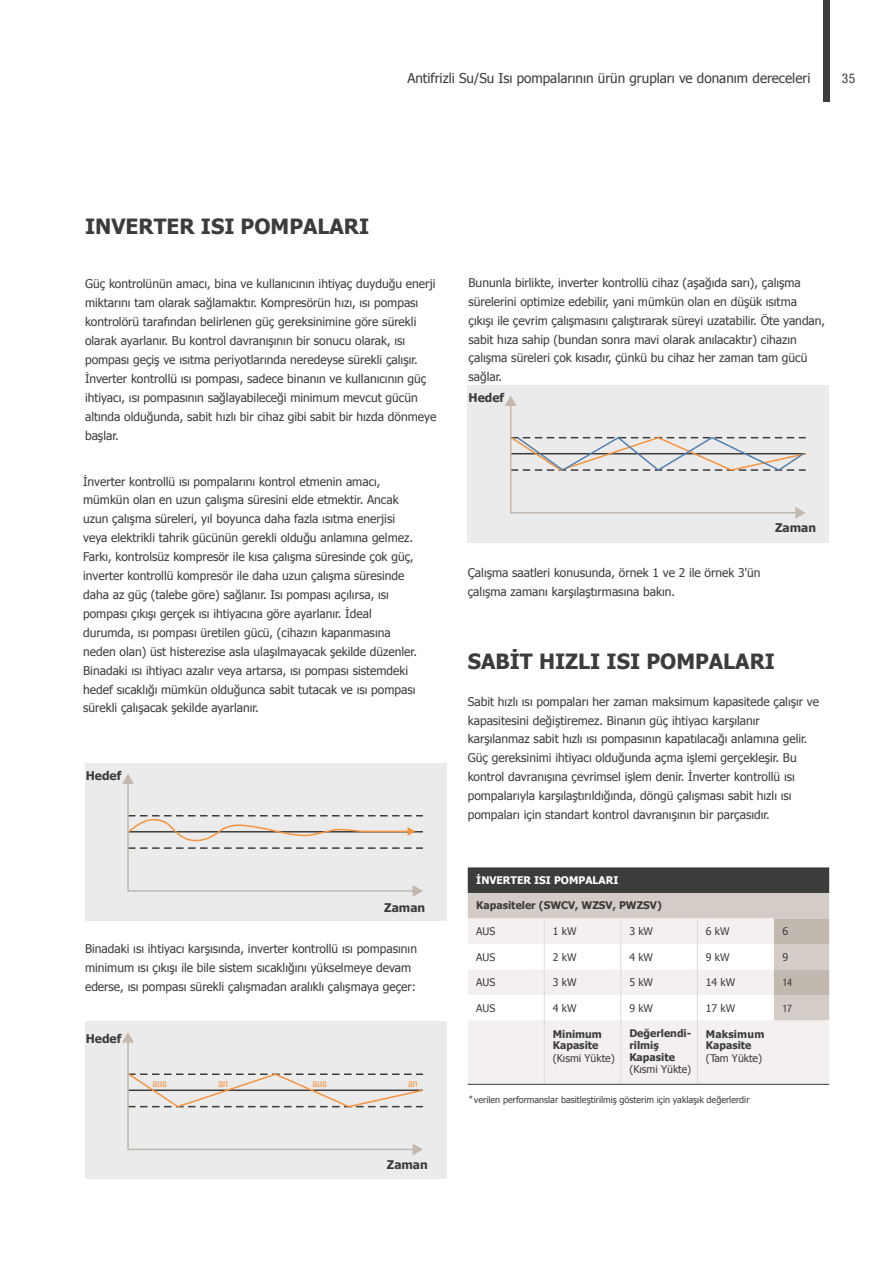
<style>
.page{position:relative;width:893px;height:1263px;background:#fff}
.page>*{position:absolute;margin:0;border:0;box-sizing:border-box;transform-origin:0 0}
.t1{font:700 21px "Tahoma";color:#3c3c3b}
.t2{font:13.5px "Tahoma";color:#3c3c3b}
.t3{font:condensed 13.5px "Helvetica Neue LT Com";color:#3c3c3b}
.t4{font:12px/18.9px "Tahoma";color:#3c3c3b}
.t5{font:700 12px "Tahoma";color:#3c3c3b}
.t6{font:10.5px "Tahoma";color:#3c3c3b}
.t7{font:700 10.5px/11.6px "Tahoma";color:#3c3c3b}
.t8{font:700 10.5px "Tahoma";color:#fff}
.t9{font:condensed 10.5px "Helvetica Neue LT Com";letter-spacing:.015em;color:#f4943f}
.t10{font:condensed 10.5px "Helvetica Neue LT Com";color:#3c3c3b}
.t11{font:9px "Tahoma";color:#3c3c3b}
.s1{font-family:"Helvetica Neue LT Com";font-style:italic;font-stretch:condensed;font-size:10.5px}
</style>
<div class="page">
<div style="left:823px;top:0;width:6px;height:102px;background:#3c3c3b"></div>
<svg style="left:468px;top:867px;width:361px;height:26px;background:#3f3f3e"></svg>
<div style="left:468px;top:893px;width:361px;height:25px;background:#d3ccc7"></div>
<svg style="left:468px;top:918px;width:361px;height:166px;fill:#f3f0ef"></svg>
<svg style="left:774px;top:918px;width:55px;height:77px;background:#c7bfb7"></svg>
<svg style="left:544px;top:918px;width:1px;height:102px"></svg>
<svg style="left:621px;top:918px;width:1px;height:102px"></svg>
<svg style="left:697px;top:918px;width:1px;height:102px"></svg>
<hr style="left:544px;top:1020px;width:1px;height:64px;background:#dfdad6">
<hr style="left:621px;top:1020px;width:1px;height:64px;background:#dfdad6">
<hr style="left:697px;top:1020px;width:1px;height:64px;background:#dfdad6">
<hr style="left:468px;top:1084px;width:76px;height:1px;background:#3c3c3b">
<hr style="left:544px;top:1084px;width:77px;height:1px;background:#3c3c3b">
<hr style="left:621px;top:1084px;width:76px;height:1px;background:#3c3c3b">
<hr style="left:697px;top:1084px;width:77px;height:1px;background:#3c3c3b">
<hr style="left:774px;top:1084px;width:55px;height:1px;background:#3c3c3b">
<div style="left:85px;top:763px;width:361px;height:157px;background:#ebebeb"></div>
<svg style="left:129px;top:815px;width:294px;height:34px"></svg>
<hr style="left:127px;top:782px;width:2px;height:110px;background:#c1b8af">
<svg style="left:122px;top:774px;width:12px;height:10px"></svg>
<hr style="left:128px;top:890px;width:286px;height:2px;background:#c1b8af">
<svg style="left:413px;top:885px;width:10px;height:12px"></svg>
<div style="left:85px;top:1022px;width:361px;height:157px;background:#ebebeb"></div>
<hr style="left:127px;top:1041px;width:2px;height:109px;background:#c1b8af">
<svg style="left:122px;top:1032px;width:12px;height:10px"></svg>
<hr style="left:128px;top:1149px;width:286px;height:1px;background:#c1b8af">
<svg style="left:413px;top:1144px;width:10px;height:11px"></svg>
<svg style="left:127px;top:1072px;width:296px;height:36px"></svg>
<div style="left:468px;top:385px;width:361px;height:157px;background:#ebebeb"></div>
<hr style="left:510px;top:404px;width:1px;height:110px;background:#c1b8af">
<svg style="left:505px;top:396px;width:12px;height:10px"></svg>
<hr style="left:511px;top:512px;width:286px;height:2px;background:#c1b8af">
<svg style="left:795px;top:507px;width:11px;height:12px"></svg>
<svg style="left:511px;top:436px;width:295px;height:36px"></svg>
<p class="t2" style="left:407px;top:70px;width:405px">Antifrizli Su/Su Isı pompalarının ürün grupları ve donanım dereceleri</p>
<p class="t3" style="left:842px;top:70px;width:15px">35</p>
<h1 class="t1" style="left:85px;top:213px;width:286px">INVERTER ISI POMPALARI</h1>
<p class="t4" style="left:85px;top:274px;width:353px">Güç kontrolünün amacı, bina ve kullanıcının ihtiyaç duyduğu enerji miktarını tam olarak sağlamaktır. Kompresörün hızı, ısı pompası kontrolörü tarafından belirlenen güç gereksinimine göre sürekli olarak ayarlanır. Bu kontrol davranışının bir sonucu olarak, ısı pompası geçiş ve ısıtma periyotlarında neredeyse sürekli çalışır.<br>İnverter kontrollü ısı pompası, sadece binanın ve kullanıcının güç ihtiyacı, ısı pompasının sağlayabileceği minimum mevcut gücün altında olduğunda, sabit hızlı bir cihaz gibi sabit bir hızda dönmeye başlar.</p>
<p class="t4" style="left:83px;top:471px;width:335px">İnverter kontrollü ısı pompalarını kontrol etmenin amacı, mümkün olan en uzun çalışma süresini elde etmektir. Ancak uzun çalışma süreleri, yıl boyunca daha fazla ısıtma enerjisi veya elektrikli tahrik gücünün gerekli olduğu anlamına gelmez.<br>Farkı, kontrolsüz kompresör ile kısa çalışma süresinde çok güç, inverter kontrollü kompresör ile daha uzun çalışma süresinde daha az güç (talebe göre) sağlanır. Isı pompası açılırsa, ısı pompası çıkışı gerçek ısı ihtiyacına göre ayarlanır. İdeal durumda, ısı pompası üretilen gücü, (cihazın kapanmasına neden olan) üst histerezise asla ulaşılmayacak şekilde düzenler.<br>Binadaki ısı ihtiyacı azalır veya artarsa, ısı pompası sistemdeki hedef sıcaklığı mümkün olduğunca sabit tutacak ve ısı pompası sürekli çalışacak şekilde ayarlanır.</p>
<p class="t5" style="left:86px;top:768px;width:37px">Hedef</p>
<p class="t5" style="left:384px;top:900px;width:42px">Zaman</p>
<p class="t4" style="left:85px;top:939px;width:333px">Binadaki ısı ihtiyacı karşısında, inverter kontrollü ısı pompasının minimum ısı çıkışı ile bile sistem sıcaklığını yükselmeye devam ederse, ısı pompası sürekli çalışmadan aralıklı çalışmaya geçer:</p>
<p class="t5" style="left:86px;top:1030px;width:37px">Hedef</p>
<p class="t9" style="left:153px;top:1077px;width:16px">aus</p>
<p class="t9" style="left:218px;top:1077px;width:11px">an</p>
<p class="t9" style="left:313px;top:1077px;width:16px">aus</p>
<p class="t9" style="left:408px;top:1077px;width:11px">an</p>
<p class="t5" style="left:387px;top:1157px;width:42px">Zaman</p>
<p class="t4" style="left:468px;top:273px;width:358px">Bununla birlikte, inverter kontrollü cihaz (aşağıda sarı), çalışma sürelerini optimize edebilir, yani mümkün olan en düşük ısıtma<br>çıkışı ile çevrim çalışmasını çalıştırarak süreyi uzatabilir. Öte yandan, sabit hıza sahip (bundan sonra mavi olarak anılacaktır) cihazın çalışma süreleri çok kısadır, çünkü bu cihaz her zaman tam gücü sağlar.</p>
<p class="t5" style="left:468px;top:390px;width:37px">Hedef</p>
<p class="t4" style="left:468px;top:563px;width:294px">Çalışma saatleri konusunda, örnek 1 ve 2 ile örnek 3'ün çalışma zamanı karşılaştırmasına bakın.</p>
<p class="t5" style="left:775px;top:520px;width:42px">Zaman</p>
<h1 class="t1" style="left:468px;top:648px;width:309px">SABİT HIZLI ISI POMPALARI</h1>
<p class="t4" style="left:468px;top:691px;width:353px">Sabit hızlı ısı pompaları her zaman maksimum kapasitede çalışır ve kapasitesini değiştiremez. Binanın güç ihtiyacı karşılanır karşılanmaz sabit hızlı ısı pompasının kapatılacağı anlamına gelir.<br>Güç gereksinimi ihtiyacı olduğunda açma işlemi gerçekleşir. Bu kontrol davranışına çevrimsel işlem denir. İnverter kontrollü ısı pompalarıyla karşılaştırıldığında, döngü çalışması sabit hızlı ısı pompaları için standart kontrol davranışının bir parçasıdır.</p>
<p class="t8" style="left:476px;top:873px;width:144px">İNVERTER ISI POMPALARI</p>
<p class="t7" style="left:476px;top:899px;width:187px">Kapasiteler (SWCV, WZSV, PWZSV)</p>
<p class="t6" style="left:476px;top:924px;width:20px">AUS</p>
<p class="t6" style="left:476px;top:950px;width:20px">AUS</p>
<p class="t6" style="left:476px;top:975px;width:20px">AUS</p>
<p class="t6" style="left:476px;top:1001px;width:20px">AUS</p>
<p class="t6" style="left:553px;top:924px;width:25px">1 kW</p>
<p class="t6" style="left:629px;top:924px;width:25px">3 kW</p>
<p class="t6" style="left:706px;top:924px;width:25px">6 kW</p>
<p class="t6" style="left:782px;top:924px;width:7px">6</p>
<p class="t6" style="left:553px;top:950px;width:25px">2 kW</p>
<p class="t6" style="left:553px;top:975px;width:25px">3 kW</p>
<p class="t6" style="left:553px;top:1001px;width:25px">4 kW</p>
<p class="t6" style="left:629px;top:950px;width:25px">4 kW</p>
<p class="t6" style="left:629px;top:975px;width:25px">5 kW</p>
<p class="t6" style="left:629px;top:1001px;width:25px">9 kW</p>
<p class="t6" style="left:706px;top:950px;width:25px">9 kW</p>
<p class="t6" style="left:706px;top:975px;width:31px">14 kW</p>
<p class="t6" style="left:706px;top:1001px;width:31px">17 kW</p>
<p class="t6" style="left:782px;top:950px;width:7px">9</p>
<p class="t10" style="left:782px;top:976px;width:11px">14</p>
<p class="t10" style="left:782px;top:1002px;width:11px">17</p>
<p class="t7" style="left:553px;top:1028px;width:51px">Minimum<br>Kapasite</p>
<p class="t6" style="left:553px;top:1051px;width:63px">(Kısmi Yükte)</p>
<p class="t7" style="left:629px;top:1027px;width:63px;line-height:12px">Değerlendi&shy;rilmiş<br>Kapasite</p>
<p class="t6" style="left:629px;top:1063px;width:63px">(Kısmi Yükte)</p>
<p class="t7" style="left:706px;top:1027px;width:60px">Maksimum<br>Kapasite</p>
<p class="t6" style="left:706px;top:1051px;width:58px">(Tam Yükte)</p>
<p class="t11" style="left:468px;top:1094px;width:283px"><span class="s1">*</span> verilen performanslar basitleştirilmiş gösterim için yaklaşık değerlerdir</p>
</div>
